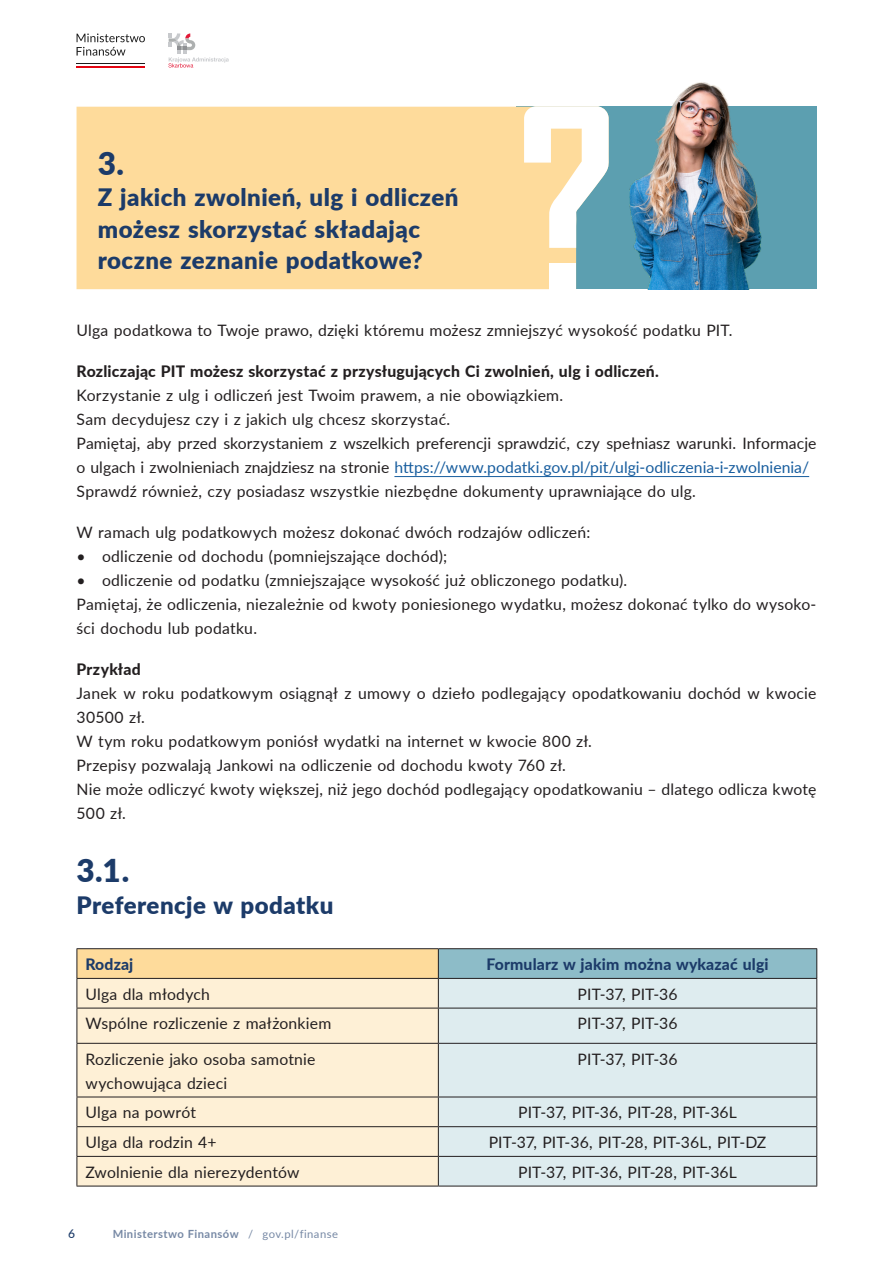
<style>
.page{position:relative;width:893px;height:1263px;background:#fff}
.page>*{position:absolute;margin:0;border:0;box-sizing:border-box;transform-origin:0 0}
.Nr_rozdzialu{font:900 31.5px "Lato";color:#1c3b69}
.tytul_1{font:900 24px/31.5px "Lato";letter-spacing:.02em;color:#1c3b69}
.TXT_1{font:15.75px/24px "Lato";letter-spacing:.01em;color:#231f20}
.tab_txt_L{font:15.75px/24px "Lato";letter-spacing:.01em;color:#231f20}
.WYL_1{font:15.75px "Lato";letter-spacing:.015em;color:#231f20}
.TXT_1_od__4{font:15.75px/24px "Lato";letter-spacing:.015em;color:#231f20}
.WYL_1-2{font:800 15.75px "Lato";letter-spacing:.015em;color:#231f20}
.tab_naglowek_L{font:800 15.75px "Lato";letter-spacing:.01em;color:#1c3b69}
.t1{font:500 12px "Lato";color:#1c3b69}
.t2{font:700 11.25px "Lato";letter-spacing:.04em;color:#7789a5}
.s1{color:#175d9e}
.s2{font-weight:400}
</style>
<div class="page">
<hr style="left:394px;top:476px;width:415px;height:1px;background:#175d9e">
<div style="left:77px;top:106px;width:450px;height:183px;background:#fedb9b"></div>
<svg style="left:524px;top:106px;width:3px;height:142px"></svg>
<div style="left:77px;top:949px;width:361px;height:29px;background:#fedb9b"></div>
<div style="left:438px;top:949px;width:379px;height:29px;background:#8dbcc8"></div>
<div style="left:78px;top:979px;width:360px;height:207px;background:#fef0d6"></div>
<div style="left:439px;top:979px;width:377px;height:207px;background:#deecef"></div>
<hr style="left:77px;top:1008px;width:361px;height:1px;background:#231f20">
<hr style="left:77px;top:1008px;width:1px;height:35px;background:#231f20">
<hr style="left:77px;top:1043px;width:361px;height:1px;background:#231f20">
<hr style="left:77px;top:1044px;width:1px;height:52px;background:#231f20">
<hr style="left:77px;top:1096px;width:361px;height:1px;background:#231f20">
<hr style="left:77px;top:1126px;width:361px;height:1px;background:#231f20">
<hr style="left:77px;top:1156px;width:361px;height:1px;background:#231f20">
<svg style="left:77px;top:1097px;width:1px;height:89px"></svg>
<hr style="left:77px;top:1186px;width:361px;height:1px;background:#231f20">
<hr style="left:438px;top:1008px;width:379px;height:1px;background:#231f20">
<hr style="left:438px;top:1008px;width:1px;height:35px;background:#231f20">
<hr style="left:816px;top:1008px;width:1px;height:35px;background:#231f20">
<hr style="left:438px;top:1043px;width:379px;height:1px;background:#231f20">
<hr style="left:438px;top:1044px;width:1px;height:52px;background:#231f20">
<hr style="left:816px;top:1044px;width:1px;height:52px;background:#231f20">
<hr style="left:438px;top:1096px;width:379px;height:1px;background:#231f20">
<hr style="left:438px;top:1126px;width:379px;height:1px;background:#231f20">
<hr style="left:438px;top:1156px;width:379px;height:1px;background:#231f20">
<svg style="left:438px;top:1097px;width:1px;height:89px"></svg>
<svg style="left:816px;top:1097px;width:1px;height:89px"></svg>
<hr style="left:438px;top:1186px;width:379px;height:1px;background:#231f20">
<hr style="left:438px;top:948px;width:379px;height:1px;background:#231f20">
<svg style="left:816px;top:949px;width:1px;height:59px"></svg>
<hr style="left:438px;top:978px;width:379px;height:1px;background:#231f20">
<hr style="left:77px;top:948px;width:361px;height:1px;background:#231f20">
<svg style="left:77px;top:949px;width:1px;height:59px"></svg>
<svg style="left:438px;top:949px;width:1px;height:59px"></svg>
<hr style="left:77px;top:978px;width:361px;height:1px;background:#231f20">
<hr style="left:77px;top:65px;width:68px;height:2px;background:#e30512">
<hr style="left:77px;top:63px;width:68px;height:1px;background:#1c1c1c">
<svg style="left:77px;top:33px;width:68px;height:23px"></svg>
<svg style="left:168px;top:33px;width:61px;height:35px"></svg>
<img style="left:527px;top:82px;width:290px;height:207px">
<p class="Nr_rozdzialu" style="left:98px;top:139px;width:28px">3.</p>
<p class="tytul_1" style="left:98px;top:180px;width:362px">Z jakich zwolnień, ulg i odliczeń możesz skorzystać składając roczne zeznanie podatkowe?</p>
<p class="TXT_1_od__4" style="left:77px;top:317px;width:658px">Ulga podatkowa to Twoje prawo, dzięki któremu możesz zmniejszyć wysokość podatku PIT.</p>
<p class="WYL_1-2" style="left:77px;top:359px;width:584px">Rozliczając PIT możesz skorzystać z przysługujących Ci zwolnień, ulg i odliczeń.</p>
<p class="WYL_1" style="left:77px;top:384px;width:488px">Korzystanie z ulg i odliczeń jest Twoim prawem, a nie obowiązkiem.</p>
<p class="WYL_1" style="left:77px;top:408px;width:375px">Sam decydujesz czy i z jakich ulg chcesz skorzystać.</p>
<p class="TXT_1" style="left:77px;top:430px;width:741px">Pamiętaj, aby przed skorzystaniem z wszelkich preferencji sprawdzić, czy spełniasz warunki. Informacje o ulgach i zwolnieniach znajdziesz na stronie <span class="s1">https://www.podatki.gov.pl/pit/ulgi-odliczenia-i-zwolnienia/</span></p>
<p class="TXT_1_od__4" style="left:77px;top:478px;width:621px">Sprawdź również, czy posiadasz wszystkie niezbędne dokumenty uprawniające do ulg.</p>
<p class="WYL_1" style="left:77px;top:521px;width:515px">W ramach ulg podatkowych możesz dokonać dwóch rodzajów odliczeń:</p>
<p class="WYL_1" style="left:77px;top:545px;width:372px">• odliczenie od dochodu (pomniejszające dochód);</p>
<p class="WYL_1" style="left:77px;top:569px;width:552px">• odliczenie od podatku (zmniejszające wysokość już obliczonego podatku).</p>
<p class="TXT_1_od__4" style="left:77px;top:591px;width:741px">Pamiętaj, że odliczenia, niezależnie od kwoty poniesionego wydatku, możesz dokonać tylko do wysoko&shy;ści dochodu lub podatku.</p>
<p class="WYL_1-2" style="left:77px;top:657px;width:66px">Przykład</p>
<p class="TXT_1" style="left:77px;top:680px;width:741px">Janek w roku podatkowym osiągnął z umowy o dzieło podlegający opodatkowaniu dochód w kwocie<br>30500 zł.</p>
<p class="TXT_1" style="left:77px;top:728px;width:517px">W tym roku podatkowym poniósł wydatki na internet w kwocie 800 zł.</p>
<p class="TXT_1" style="left:77px;top:752px;width:491px">Przepisy pozwalają Jankowi na odliczenie od dochodu kwoty 760 zł.</p>
<p class="TXT_1" style="left:77px;top:776px;width:741px">Nie może odliczyć kwoty większej, niż jego dochód podlegający opodatkowaniu – dlatego odlicza kwotę<br>500 zł.</p>
<p class="Nr_rozdzialu" style="left:77px;top:847px;width:54px">3.1.</p>
<p class="tytul_1" style="left:77px;top:888px;width:258px">Preferencje w podatku</p>
<p class="tab_naglowek_L" style="left:85px;top:952px;width:49px">Rodzaj</p>
<p class="tab_naglowek_L" style="left:486px;top:952px;width:284px">Formularz w jakim można wykazać ulgi</p>
<p class="tab_txt_L" style="left:85px;top:981px;width:126px">Ulga dla młodych</p>
<p class="tab_txt_L" style="left:578px;top:981px;width:102px">PIT-37, PIT-36</p>
<p class="tab_txt_L" style="left:85px;top:1011px;width:247px">Wspólne rozliczenie z małżonkiem</p>
<p class="tab_txt_L" style="left:578px;top:1011px;width:102px">PIT-37, PIT-36</p>
<p class="tab_txt_L" style="left:85px;top:1046px;width:232px">Rozliczenie jako osoba samotnie wychowująca dzieci</p>
<p class="tab_txt_L" style="left:578px;top:1046px;width:102px">PIT-37, PIT-36</p>
<p class="tab_txt_L" style="left:85px;top:1100px;width:112px">Ulga na powrót</p>
<p class="tab_txt_L" style="left:518px;top:1100px;width:220px">PIT-37, PIT-36, PIT-28, PIT-36L</p>
<p class="tab_txt_L" style="left:85px;top:1129px;width:133px">Ulga dla rodzin 4+</p>
<p class="tab_txt_L" style="left:489px;top:1129px;width:279px">PIT-37, PIT-36, PIT-28, PIT-36L, PIT-DZ</p>
<p class="tab_txt_L" style="left:85px;top:1159px;width:215px">Zwolnienie dla nierezydentów</p>
<p class="tab_txt_L" style="left:518px;top:1159px;width:220px">PIT-37, PIT-36, PIT-28, PIT-36L</p>
<p class="t1" style="left:68px;top:1225px;width:8px">6</p>
<p class="t2" style="left:113px;top:1225px;width:227px">Ministerstwo Finansów <span class="s2">/ gov.pl/finanse</span></p>
</div>
